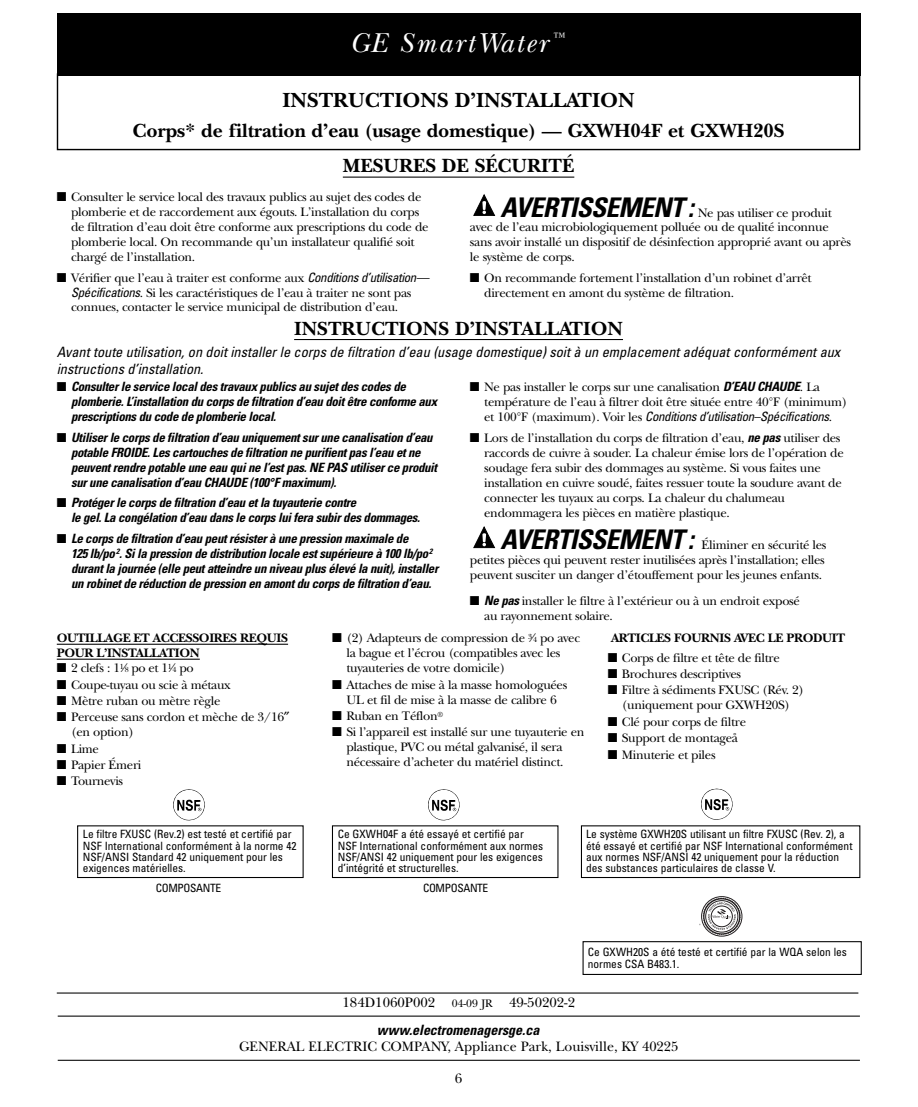
<style>
.page{position:relative;width:918px;height:1107px;background:#fff}
.page>*{position:absolute;margin:0;border:0;box-sizing:border-box;transform-origin:0 0}
.t1{font:italic 28.5px "New Baskerville";letter-spacing:.075em;color:#fff}
.t2{font:700 21.3px "New Baskerville";color:#000}
.t3{font:700 19.95px "New Baskerville";color:#000}
.t4{font:italic condensed 14.25px/16.4px "Univers";color:#000}
.t5{font:14.25px "New Baskerville";color:#000}
.t6{font:italic 700 condensed 14.25px "Univers";color:#000}
.t7{font:12.75px/15px "New Baskerville";letter-spacing:-.025em;color:#000}
.t8{font:italic 700 condensed 12.75px/15px "Univers";letter-spacing:-.025em;color:#000}
.t9{font:700 12.75px/15px "New Baskerville";letter-spacing:-.025em;color:#000}
.t10{font:italic condensed 12.75px "Univers";color:#000}
.t11{font:condensed 11.4px/11.4px "Univers";color:#000}
.t12{font:condensed 11.4px "Univers";letter-spacing:-.03em;color:#000}
.s1{font-family:"Univers";font-style:italic;font-stretch:condensed}
.s2{font-family:"Univers LT Std";font-weight:700;font-style:italic;font-stretch:condensed;font-size:27px}
.s3{font-family:"Univers";font-weight:700;font-style:italic;font-stretch:condensed}
.s4{font-family:"New Baskerville";font-style:normal;font-stretch:normal}
.s5{font-size:7.65px}
.s6{font-size:11.4px}
</style>
<div class="page">
<hr style="left:57px;top:644px;width:231px;height:1px;background:#000">
<hr style="left:57px;top:659px;width:143px;height:1px;background:#000">
<div style="left:57px;top:73px;width:803px;height:77px;border:1px solid #000"></div>
<div style="left:57px;top:14px;width:803px;height:62px;background:#000"></div>
<hr style="left:58px;top:1016px;width:802px;height:1px;background:#000">
<hr style="left:58px;top:1060px;width:802px;height:1px;background:#000">
<hr style="left:57px;top:993px;width:801px;height:1px;background:#000">
<hr style="left:343px;top:177px;width:231px;height:1px;background:#000">
<svg style="left:473px;top:194px;width:23px;height:22px"></svg>
<hr style="left:294px;top:339px;width:329px;height:1px;background:#000">
<svg style="left:473px;top:526px;width:23px;height:22px"></svg>
<div style="left:332px;top:825px;width:226px;height:53px;border:1px solid #000"></div>
<div style="left:581px;top:825px;width:279px;height:53px;border:1px solid #000"></div>
<svg style="left:428px;top:789px;width:32px;height:32px"></svg>
<svg style="left:701px;top:788px;width:32px;height:32px"></svg>
<div style="left:77px;top:825px;width:227px;height:53px;border:1px solid #000"></div>
<svg style="left:173px;top:789px;width:32px;height:32px"></svg>
<div style="left:583px;top:941px;width:279px;height:34px;border:1px solid #000"></div>
<div style="left:702px;top:897px;width:40px;height:39px;background:#2d292a;border-radius:50%"></div>
<div style="left:701px;top:896px;width:41px;height:40px;border:1px solid #231f20;border-radius:50%"></div>
<svg style="left:699px;top:897px;width:42px;height:38px"></svg>
<h1 class="t1" style="left:349px;top:33px;width:216px">GE SmartWater <sup>™</sup></h1>
<h2 class="t2" style="left:282px;top:93px;width:354px">INSTRUCTIONS D’INSTALLATION</h2>
<h3 class="t3" style="left:133px;top:124px;width:653px">Corps* de filtration d’eau (usage domestique) — GXWH04F et GXWH20S</h3>
<h3 class="t3" style="left:343px;top:159px;width:233px">MESURES DE SÉCURITÉ</h3>
<p class="t7" style="left:71px;top:191px;width:359px;text-indent:-14px">■ Consulter le service local des travaux publics au sujet des codes de plomberie et de raccordement aux égouts. L’installation du corps de filtration d’eau doit être conforme aux prescriptions du code de plomberie local. On recommande qu’un installateur qualifié soit chargé de l’installation.</p>
<p class="t7" style="left:71px;top:271px;width:362px;text-indent:-14px">■ Vérifier que l’eau à traiter est conforme aux <span class="s1">Conditions d’utilisation—<br>Spécifications</span>. Si les caractéristiques de l’eau à traiter ne sont pas connues, contacter le service municipal de distribution d’eau.</p>
<p class="t7" style="left:470px;top:206px;width:383px;text-indent:31px"><span class="s2">AVERTISSEMENT :</span> Ne pas utiliser ce produit avec de l’eau microbiologiquement polluée ou de qualité inconnue sans avoir installé un dispositif de désinfection approprié avant ou après le système de corps.</p>
<p class="t7" style="left:484px;top:272px;width:329px;text-indent:-14px">■ On recommande fortement l’installation d’un robinet d’arrêt directement en amont du système de filtration.</p>
<h3 class="t3" style="left:294px;top:321px;width:330px">INSTRUCTIONS D’INSTALLATION</h3>
<p class="t4" style="left:57px;top:345px;width:788px">Avanttoute utilisation,on doitinstallerle corps de filtration d’eau (usage domestique)soità un emplacementadéquatconformémentaux instructions d’installation.</p>
<p class="t8" style="left:71px;top:381px;width:370px;text-indent:-14px">■ Consulterle service localdes travaux publics au sujetdes codes de plomberie.L’installation du corps de filtration d’eau doitêtre conforme aux prescriptions du code de plomberie local.</p>
<p class="t8" style="left:71px;top:431px;width:370px;text-indent:-14px">■ Utiliserle corps de filtration d’eau uniquementsurune canalisation d’eau potable FROIDE.Les cartouches de filtration ne purifientpas l’eau etne peuventrendre potable une eau quine l’estpas.NE PAS utiliserce produit surune canalisation d’eau CHAUDE (100°F maximum).</p>
<p class="t8" style="left:71px;top:497px;width:353px;text-indent:-14px">■ Protégerle corps de filtration d’eau etla tuyauterie contre<br>le gel.La congélation d’eau dans le corps luifera subirdes dommages.</p>
<p class="t8" style="left:71px;top:532px;width:371px;text-indent:-14px">■ Le corps de filtration d’eau peutrésisterà une pression maximale de<br>125 lb/po<sup>2</sup>.Sila pression de distribution locale estsupérieure à 100 lb/po<sup>2 </sup>durantla journée (elle peutatteindre un niveau plus élevé la nuit),installer un robinetde réduction de pression en amontdu corps de filtration d’eau.</p>
<p class="t7" style="left:484px;top:381px;width:365px;text-indent:-14px">■ Ne pas installer le corps sur une canalisation <span class="s3">D’EAU CHAUDE</span>. La température de l’eau à filtrer doit être située entre 40°F (minimum)</p>
<p class="t10" style="left:484px;top:412px;width:350px"><span class="s4">e t 1 0 0 ° F ( m axi m u m ) . Vo i r l e s</span> Conditions d’utilisation–Spécifications<span class="s4">.</span></p>
<p class="t7" style="left:484px;top:432px;width:361px;text-indent:-14px">■ Lors de l’installation du corps de filtration d’eau, <span class="s3">ne pas</span>utiliser des raccords de cuivre à souder. La chaleur émise lors de l’opération de soudage fera subir des dommages au système. Si vous faites une installation en cuivre soudé, faites ressuer toute la soudure avant de connecter les tuyaux au corps. La chaleur du chalumeau endommagera les pièces en matière plastique.</p>
<p class="t7" style="left:470px;top:539px;width:358px;text-indent:31px"><span class="s2">AVERTISSEMENT :</span> Éliminer en sécurité les petites pièces qui peuvent rester inutilisées après l’installation; elles peuvent susciter un danger d’étouffement pour les jeunes enfants.</p>
<p class="t7" style="left:484px;top:595px;width:317px;text-indent:-14px">■ <span class="s3">Ne pas</span> installer le filtre à l’extérieur ou à un endroit exposé au rayonnement solaire.</p>
<p class="t9" style="left:57px;top:632px;width:233px">OUTILLAGE ET ACCESSOIRES REQUIS<br>POUR L’INSTALLATION</p>
<p class="t7" style="left:57px;top:662px;width:138px">■ 2 clefs : 1<sup>1</sup>⁄<span class="s5">8</span> po et 1<sup>1</sup>⁄<span class="s5">4</span> po</p>
<p class="t7" style="left:57px;top:678px;width:176px">■ Coupe-tuyau ou scie à métaux</p>
<p class="t7" style="left:57px;top:695px;width:165px">■ Mètre ruban ou mètre règle</p>
<p class="t7" style="left:71px;top:711px;width:215px;text-indent:-14px">■ Perceuse sans cordon et mèche de 3/16 (en option)</p>
<p class="t7" style="left:57px;top:743px;width:44px">■ Lime</p>
<p class="t7" style="left:57px;top:759px;width:86px">■ Papier Émeri</p>
<p class="t7" style="left:57px;top:775px;width:68px">■ Tournevis</p>
<p class="t11" style="left:83px;top:829px;width:215px">Le filtre FXUSC (Rev.2) est testé et certifié par NSF International conformément à la norme 42<br>NSF/ANSI Standard 42 uniquement pour les exigences matérielles.</p>
<p class="t12" style="left:156px;top:884px;width:67px">COMPOSANTE</p>
<p class="t7" style="left:347px;top:632px;width:235px;text-indent:-14px">■ (2) Adapteurs de compression de <sup>3</sup>⁄<span class="s5">4</span> po avec la bague et l’écrou (compatibles avec les tuyauteries de votre domicile)</p>
<p class="t7" style="left:332px;top:679px;width:237px;text-align:center">■ Attaches de mise à la masse homologuées<br>UL et fil de mise à la masse de calibre 6</p>
<p class="t7" style="left:332px;top:710px;width:112px">■ Ruban en Téflon<sup>®</sup></p>
<p class="t7" style="left:346px;top:726px;width:240px;text-indent:-14px">■ Si l’appareil est installé sur une tuyauterie en plastique, PVC ou métal galvanisé, il sera nécessaire d’acheter du matériel distinct.</p>
<p class="t9" style="left:611px;top:632px;width:236px">ARTICLES FOURNIS AVEC LE PRODUIT</p>
<p class="t7" style="left:608px;top:652px;width:174px">■ Corps de filtre et tête de filtre</p>
<p class="t7" style="left:608px;top:668px;width:135px">■ Brochures descriptives</p>
<p class="t7" style="left:608px;top:684px;width:198px;text-align:center">■ Filtre à sédiments FXUSC (Rév. 2) (uniquement pour GXWH20S)</p>
<p class="t7" style="left:608px;top:716px;width:140px">■ Clé pour corps de filtre</p>
<p class="t7" style="left:608px;top:732px;width:132px">■ Support de montageå</p>
<p class="t7" style="left:608px;top:748px;width:109px">■ Minuterie et piles</p>
<p class="t11" style="left:338px;top:829px;width:207px">Ce GXWH04F a été essayé et certifié par NSF International conformément aux normes NSF/ANSI 42 uniquement pour les exigences d’intégrité et structurelles.</p>
<p class="t12" style="left:423px;top:884px;width:67px">COMPOSANTE</p>
<p class="t11" style="left:586px;top:829px;width:268px">Le système GXWH20S utilisant un filtre FXUSC (Rev. 2), a été essayé et certifié par NSF International conformément aux normes NSF/ANSI 42 uniquement pour la réduction des substances particulaires de classe V.</p>
<p class="t11" style="left:588px;top:947px;width:261px">Ce GXWH20S a été testé et certifié par la WQA selon les normes CSA B483.1.</p>
<p class="t5" style="left:343px;top:997px;width:234px">184D1060P002 <span class="s6">04-09 JR</span> 49-50202-2</p>
<p class="t6" style="left:377px;top:1025px;width:167px">www.electromenagersge.ca</p>
<p class="t5" style="left:239px;top:1041px;width:441px">GENERAL ELECTRIC COMPANY, Appliance Park, Louisville, KY 40225</p>
<p class="t5" style="left:455px;top:1074px;width:9px">6</p>
</div>
